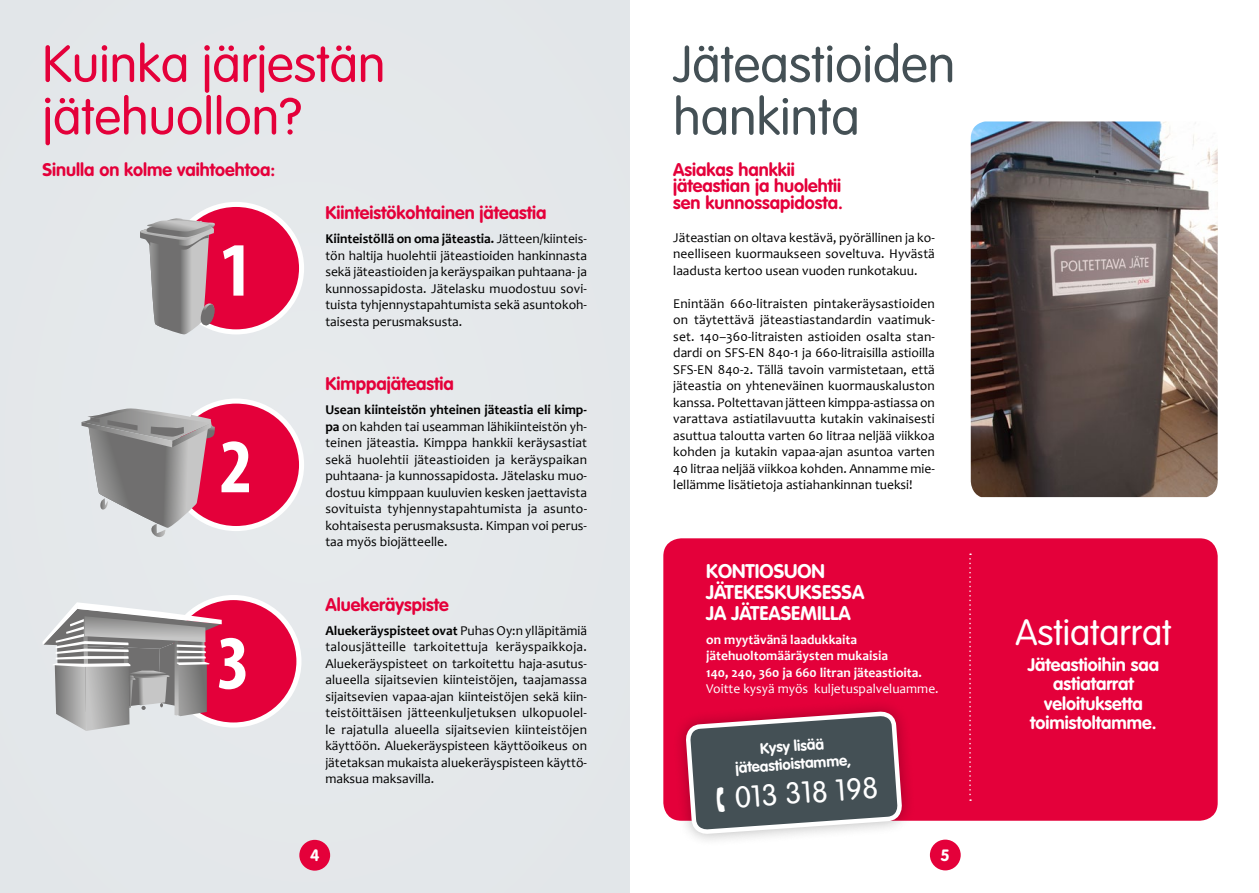
<style>
.page{position:relative;width:1259px;height:893px;background:#fff}
.page>*{position:absolute;margin:0;border:0;box-sizing:border-box;transform-origin:0 0}
.t1{font:300 51px/52.5px "VAG Rounded Std";color:#e4003a}
.t2{font:300 51px/52.5px "VAG Rounded Std";color:#445055}
.t3{font:300 36px "VAG Rounded Std";color:#fff}
.t4{font:300 30px "VAG Rounded Std";color:#fff}
.t5{font:700 19.5px/21px "VAG Rounded Std";color:#fff}
.t6{font:700 18px/16.5px "VAG Rounded Std";color:#e4003a}
.t7{font:700 18px/19.5px "VAG Rounded Std";color:#fff;text-align:center}
.t8{font:700 16.2px "VAG Rounded Std";color:#fff}
.t9{font:700 15px/18px "VAG Rounded Std";color:#fff;text-align:center}
.t10{font:13.5px/16.5px "Candara";color:#000;text-align:justify}
.t11{font:700 13.5px/16.5px "Candara";color:#fff}
.t12{font:13.5px "Candara";color:#fff}
.s1{font-weight:700}
</style>
<div class="page">
<div style="left:0;top:0;width:629px;height:893px;background:#e2e6e9"></div>
<div style="left:299px;top:840px;width:31px;height:31px;background:#e4003a;border-radius:50%"></div>
<div style="left:170px;top:204px;width:131px;height:128px;background:#e4003a;border-radius:50%"></div>
<div style="left:168px;top:202px;width:136px;height:132px;border:5px solid #fff;border-radius:50%"></div>
<svg style="left:223px;top:245px;width:20px;height:51px"></svg>
<svg style="left:140px;top:218px;width:75px;height:116px"></svg>
<div style="left:168px;top:597px;width:131px;height:128px;background:#e4003a;border-radius:50%"></div>
<div style="left:165px;top:595px;width:136px;height:133px;border:5px solid #fff;border-radius:50%"></div>
<svg style="left:43px;top:602px;width:202px;height:129px"></svg>
<div style="left:170px;top:401px;width:131px;height:128px;background:#e4003a;border-radius:50%"></div>
<div style="left:168px;top:398px;width:136px;height:133px;border:5px solid #fff;border-radius:50%"></div>
<svg style="left:221px;top:441px;width:28px;height:51px"></svg>
<svg style="left:82px;top:408px;width:133px;height:129px"></svg>
<div style="left:930px;top:840px;width:30px;height:30px;background:#e4003a;border-radius:50%"></div>
<div style="left:663px;top:538px;width:554px;height:283px;background:#e4003a;border-radius:18px"></div>
<img style="left:970px;top:121px;width:247px;height:376px">
<svg style="left:969px;top:553px;width:2px;height:248px"></svg>
<div style="left:672px;top:697px;width:244px;height:152px;background:#000;opacity:.3"></div>
<svg style="left:683px;top:697px;width:221px;height:139px"></svg>
<svg style="left:687px;top:713px;width:213px;height:119px;background:#66636a"></svg>
<h1 class="t1" style="left:43px;top:40px;width:344px">Kuinka järjestän jätehuollon?</h1>
<h3 class="t6" style="left:43px;top:162px;width:234px">Sinulla on kolme vaihtoehtoa:</h3>
<h3 class="t6" style="left:325px;top:205px;width:223px">Kiinteistökohtainen jäteastia</h3>
<p class="t10" style="left:325px;top:230px;width:263px"><span class="s1">Kiinteistöllä on oma jäteastia.</span> Jätteen/kiinteis&shy;tön haltija huolehtii jäteastioiden hankinnasta sekä jäteastioiden ja keräyspaikan puhtaana- ja kunnossapidosta. Jätelasku muodostuu sovi&shy;tuista tyhjennystapahtumista sekä asuntokoh&shy;taisesta perusmaksusta.</p>
<h3 class="t6" style="left:325px;top:376px;width:130px">Kimppajäteastia</h3>
<p class="t10" style="left:325px;top:401px;width:263px"><span class="s1">Usean kiinteistön yhteinen jäteastia eli kimp&shy;pa</span> on kahden tai useamman lähikiinteistön yh&shy;teinen jäteastia. Kimppa hankkii keräysastiat sekä huolehtii jäteastioiden ja keräyspaikan puhtaana- ja kunnossapidosta. Jätelasku muo&shy;dostuu kimppaan kuuluvien kesken jaettavista sovituista tyhjennystapahtumista ja asunto&shy;kohtaisesta perusmaksusta. Kimpan voi perus&shy;taa myös biojätteelle.</p>
<h3 class="t6" style="left:325px;top:597px;width:125px">Aluekeräyspiste</h3>
<p class="t10" style="left:325px;top:622px;width:263px"><span class="s1">Aluekeräyspisteet ovat</span> Puhas Oy:n ylläpitämiä talousjätteille tarkoitettuja keräyspaikkoja.<br>Aluekeräyspisteet on tarkoitettu haja-asutus&shy;alueella sijaitsevien kiinteistöjen, taajamassa sijaitsevien vapaa-ajan kiinteistöjen sekä kiin&shy;teistöittäisen jätteenkuljetuksen ulkopuolel&shy;le rajatulla alueella sijaitsevien kiinteistöjen käyttöön. Aluekeräyspisteen käyttöoikeus on jätetaksan mukaista aluekeräyspisteen käyttö&shy;maksua maksavilla.</p>
<p class="t8" style="left:310px;top:846px;width:11px">4</p>
<h1 class="t2" style="left:673px;top:40px;width:283px">Jäteastioiden hankinta</h1>
<h3 class="t6" style="left:673px;top:162px;width:171px">Asiakas hankkii jäteastian ja huolehtii sen kunnossapidosta.</h3>
<p class="t10" style="left:673px;top:229px;width:263px">Jäteastian on oltava kestävä, pyörällinen ja ko&shy;neelliseen kuormaukseen soveltuva. Hyvästä laadusta kertoo usean vuoden runkotakuu.</p>
<p class="t10" style="left:673px;top:295px;width:263px">Enintään 660-litraisten pintakeräysastioiden on täytettävä jäteastiastandardin vaatimuk&shy;set. 140–360-litraisten astioiden osalta stan&shy;dardi on SFS-EN 840-1 ja 660-litraisilla astioilla SFS-EN 840-2. Tällä tavoin varmistetaan, että jäteastia on yhteneväinen kuormauskaluston kanssa. Poltettavan jätteen kimppa-astiassa on varattava astiatilavuutta kutakin vakinaisesti asuttua taloutta varten 60 litraa neljää viikkoa kohden ja kutakin vapaa-ajan asuntoa varten 40 litraa neljää viikkoa kohden. Annamme mie&shy;lellämme lisätietoja astiahankinnan tueksi!</p>
<h3 class="t5" style="left:706px;top:561px;width:160px">KONTIOSUON<br>JÄTEKESKUKSESSA<br>JA JÄTEASEMILLA</h3>
<p class="t11" style="left:706px;top:631px;width:217px">on myytävänä laadukkaita jätehuoltomääräysten mukaisia<br>140, 240, 360 ja 660 litran jäteastioita.</p>
<p class="t12" style="left:706px;top:680px;width:234px">Voitte kysyä myös kuljetuspalveluamme.</p>
<p class="t9" style="left:733px;top:742px;width:117px;rotate:-4deg">Kysy lisää jäteastioistamme,</p>
<h3 class="t4" style="left:734px;top:780px;width:145px;rotate:-4deg">013 318 198</h3>
<p class="t8" style="left:940px;top:845px;width:11px">5</p>
<h2 class="t3" style="left:1015px;top:612px;width:158px">Astiatarrat</h2>
<h3 class="t7" style="left:1028px;top:655px;width:133px">Jäteastioihin saa astiatarrat veloituksetta toimistoltamme.</h3>
</div>
